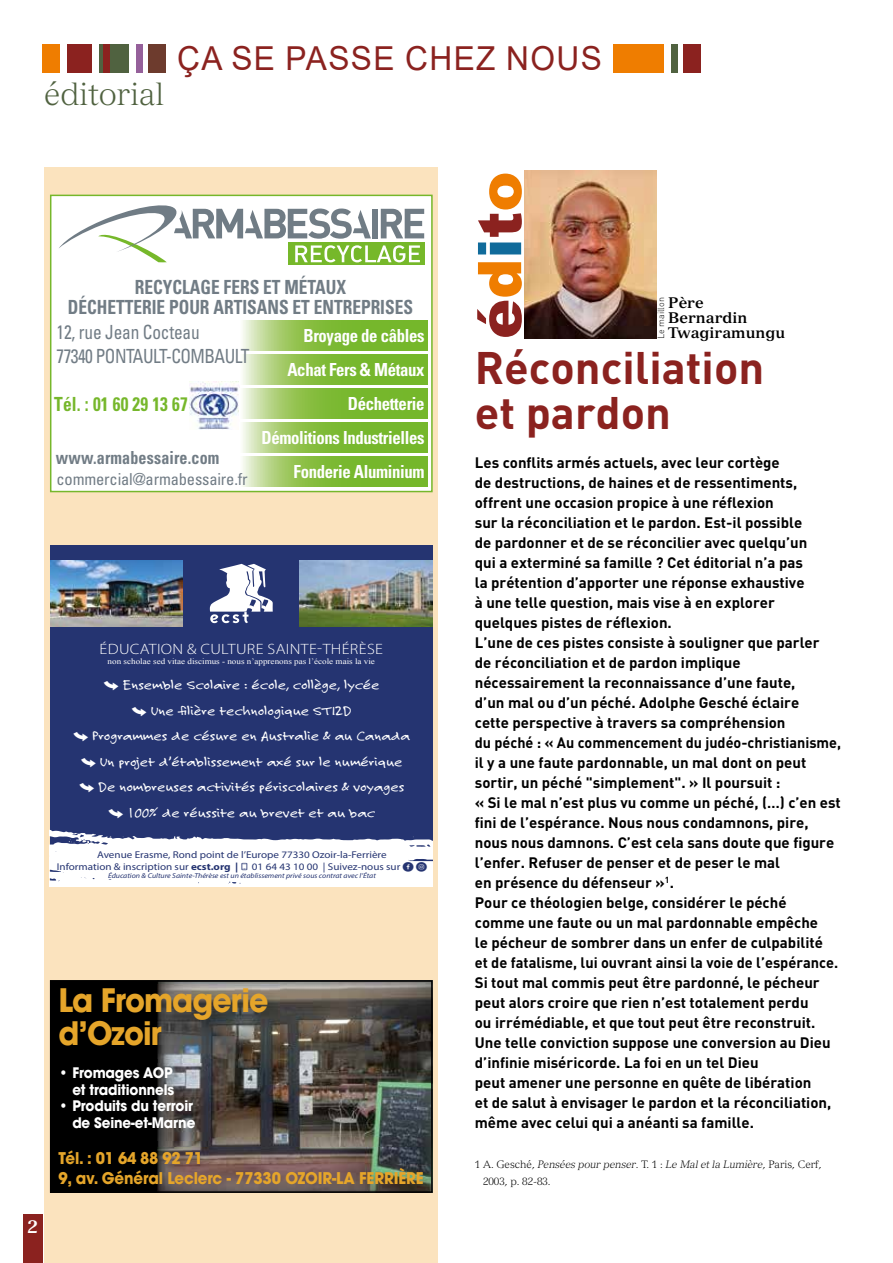
<style>
.page{position:relative;width:893px;height:1263px;background:#fff}
.page>*{position:absolute;margin:0;border:0;box-sizing:border-box;transform-origin:0 0}
.t1{font:900 60.3px "Arial";color:#8b221f}
.t2{font:700 45px/45px "DIN";color:#8b221f}
.t3{font:33px "Arial";letter-spacing:.045em;color:#8b221f;scale:.96 1}
.t4{font:700 32.1px/33px "Avant Garde";letter-spacing:-.03em;color:#e5a52a;scale:.93 1}
.t5{font:300 31.5px "Versailles";color:#506240}
.t6{font:700 condensed 19.5px/19.5px "Univers";color:#717c85;text-align:center;scale:.89 1}
.t7{font:condensed 19.5px/23.7px "Univers";letter-spacing:-.03em;color:#717c85;scale:.89 1}
.t8{font:700 condensed 19.5px "Univers";letter-spacing:.01em;color:#76b72b;scale:.89 1}
.t9{font:700 condensed 18px "Univers";letter-spacing:-.02em;color:#fff;scale:.93 1}
.t10{font:700 condensed 18px "Univers";letter-spacing:.01em;color:#717c85;scale:.89 1}
.t11{font:700 18px "Versailles";color:#fff}
.t12{font:condensed 16.5px "Univers";letter-spacing:-.01em;color:#717c85}
.t13{font:700 16.05px/19.5px "Avant Garde";letter-spacing:-.01em;color:#e5a52a;scale:.93 1}
.t14{font:700 15px/20px "DIN";color:#000}
.t15{font:300 15px "Myriad Pro";letter-spacing:.02em;color:#fff;scale:1.12 1}
.t16{font:700 15px/15px "Versailles";color:#000}
.t17{font:700 14.4px/16.5px "Avant Garde";letter-spacing:-.01em;color:#fff;text-align:right;scale:.93 1}
.t18{font:14.1px/25.5px "Felt Tip Roman";color:#fff;text-align:center;scale:1.12 1}
.t19{font:300 10.5px/17px "Versailles";color:#000}
.t20{font:9.9px/11.9px "Myriad Pro";color:#253471;text-align:center;scale:1.12 1}
.t21{font:300 9px "DIN";color:#000}
.t22{font:8.1px "Times New Roman";color:#fff;scale:1.12 1}
.t23{font:italic 7.05px "Myriad Pro";color:#253471;scale:1.12 1}
.s1{font-family:"Arrowstfb";font-size:9.9px}
.s2{font-weight:700}
.s3{font-family:"Aquawax Pro Pictograms"}
.s4{font-family:"Smartphone Color Pro"}
.s5{color:#ef7d00}
.s6{color:#106b9b}
.s7{font-style:italic}
</style>
<div class="page">
<div style="left:149px;top:45px;width:17px;height:28px;background:#6d3b2d"></div>
<div style="left:136px;top:45px;width:7px;height:28px;background:#95609a"></div>
<div style="left:99px;top:45px;width:29px;height:28px;background:#506240"></div>
<div style="left:104px;top:45px;width:6px;height:28px;background:#8b221f"></div>
<div style="left:67px;top:45px;width:25px;height:28px;background:#8b221f"></div>
<div style="left:43px;top:45px;width:17px;height:28px;background:#ef7d00"></div>
<div style="left:613px;top:45px;width:51px;height:28px;background:#ef7d00"></div>
<div style="left:671px;top:45px;width:7px;height:28px;background:#506240"></div>
<div style="left:683px;top:45px;width:18px;height:28px;background:#8b221f"></div>
<div style="left:45px;top:168px;width:393px;height:1095px;background:#fbe3be"></div>
<img style="left:524px;top:171px;width:133px;height:167px">
<div style="left:23px;top:1214px;width:19px;height:49px;background:#8b221f"></div>
<div style="left:50px;top:546px;width:383px;height:340px;background:#253471"></div>
<svg style="left:50px;top:830px;width:383px;height:56px;background:#dbdee8"></svg>
<svg style="left:210px;top:564px;width:63px;height:59px"></svg>
<img style="left:300px;top:560px;width:133px;height:67px">
<img style="left:51px;top:560px;width:132px;height:67px">
<div style="left:51px;top:195px;width:381px;height:296px;background:#fff"></div>
<div style="left:50px;top:195px;width:383px;height:297px;border:2px solid #76b72b"></div>
<img style="left:189px;top:382px;width:50px;height:48px">
<svg style="left:243px;top:456px;width:184px;height:30px;background:#8dc24d"></svg>
<svg style="left:243px;top:422px;width:184px;height:30px;background:#8dc24d"></svg>
<svg style="left:243px;top:388px;width:184px;height:30px;background:#8dc24d"></svg>
<svg style="left:243px;top:354px;width:184px;height:30px;background:#8dc24d"></svg>
<svg style="left:243px;top:320px;width:184px;height:30px;background:#8dc24d"></svg>
<svg style="left:288px;top:262px;width:136px;height:3px"></svg>
<svg style="left:59px;top:205px;width:365px;height:57px"></svg>
<div style="left:53px;top:983px;width:105px;height:207px;background:#000"></div>
<img style="left:158px;top:983px;width:272px;height:164px">
<img style="left:58px;top:1063px;width:149px;height:77px">
<img style="left:55px;top:1147px;width:375px;height:43px">
<img style="left:55px;top:984px;width:225px;height:74px">
<div style="left:50px;top:980px;width:383px;height:213px;border:2px solid #000"></div>
<h3 class="t5" style="left:44px;top:75px;width:122px">éditorial</h3>
<h3 class="t3" style="left:177px;top:36px;width:444px">ÇA SE PASSE CHEZ NOUS</h3>
<h3 class="t6" style="left:68px;top:278px;width:389px">RECYCLAGE FERS ET MÉTAUX<br>DÉCHETTERIE POUR ARTISANS ET ENTREPRISES</h3>
<h3 class="t7" style="left:57px;top:320px;width:218px">12, rue Jean Cocteau<br>77340 PONTAULT-COMBAULT</h3>
<h3 class="t8" style="left:54px;top:392px;width:152px">Tél. : 01 60 29 13 67</h3>
<p class="t10" style="left:56px;top:446px;width:185px">www.armabessaire.com</p>
<p class="t12" style="left:57px;top:469px;width:193px">commercial@armabessaire.fr</p>
<p class="t9" style="left:303px;top:324px;width:132px">Broyage de câbles</p>
<p class="t9" style="left:287px;top:358px;width:149px">Achat Fers &amp; Métaux</p>
<p class="t9" style="left:348px;top:392px;width:84px">Déchetterie</p>
<p class="t9" style="left:261px;top:426px;width:177px">Démolitions Industrielles</p>
<p class="t9" style="left:294px;top:460px;width:142px">Fonderie Aluminium</p>
<p class="t15" style="left:100px;top:639px;width:255px">ÉDUCATION &amp; CULTURE SAINTE-THÉRÈSE</p>
<p class="t22" style="left:108px;top:655px;width:240px">non scholae sed vitae discimus - nous n’apprenons pas l’école mais la vie</p>
<p class="t18" style="left:73px;top:672px;width:302px"><span class="s1">P</span> Ensemble Scolaire : école, collège, lycée<br><span class="s1">P</span> Une filière technologique STI2D<br><span class="s1">P</span> Programmes de césure en Australie &amp; au Canada <span class="s1">P</span> Un projet d’établissement axé sur le numérique <span class="s1">P</span> De nombreuses activités périscolaires &amp; voyages <span class="s1">P</span> 100% de réussite au brevet et au bac</p>
<p class="t20" style="left:57px;top:849px;width:332px">Avenue Erasme, Rond point de l’Europe 77330 Ozoir-la-Ferrière<br>Information &amp; inscription sur <span class="s2">ecst.org |</span> <span class="s3">A</span> 01 64 43 10 00 | Suivez-nous sur <span class="s4">f l</span></p>
<p class="t23" style="left:108px;top:872px;width:241px">Éducation &amp; Culture Sainte-Thérèse est un établissement privé sous contrat avec l’État</p>
<p class="t11" style="left:27px;top:1215px;width:13px">2</p>
<h3 class="t4" style="left:58px;top:984px;width:227px">La Fromagerie d’Ozoir</h3>
<p class="t17" style="left:58px;top:1064px;width:126px">• Fromages AOP et traditionnels</p>
<p class="t17" style="left:58px;top:1097px;width:149px">• Produits du terroir de Seine-et-Marne</p>
<p class="t13" style="left:58px;top:1148px;width:394px">Tél. : 01 64 88 92 71<br>9, av. Général Leclerc - 77330 OZOIR-LA FERRIÈRE</p>
<h1 class="t1" style="left:456px;top:339px;width:169px;rotate:-90deg">é<span class="s5">d</span><span class="s6">i</span>t<span class="s5">o</span></h1>
<p class="t16" style="left:668px;top:295px;width:81px">Père<br>Bernardin</p>
<p class="t21" style="left:655px;top:339px;width:43px;rotate:-90deg">Le maillon</p>
<p class="t16" style="left:668px;top:325px;width:119px">Twagiramungu</p>
<h2 class="t2" style="left:475px;top:343px;width:291px">Réconciliation et pardon</h2>
<p class="t14" style="left:475px;top:452px;width:368px">Les conflits armés actuels, avec leur cortège<br>de destructions, de haines et de ressentiments, offrent une occasion propice à une réflexion<br>sur la réconciliation et le pardon. Est-il possible<br>de pardonner et de se réconcilier avec quelqu’un<br>qui a exterminé sa famille ? Cet éditorial n’a pas<br>la prétention d’apporter une réponse exhaustive<br>à une telle question, mais vise à en explorer quelques pistes de réflexion.<br>L’une de ces pistes consiste à souligner que parler<br>de réconciliation et de pardon implique nécessairement la reconnaissance d’une faute,<br>d’un mal ou d’un péché. Adolphe Gesché éclaire<br>cette perspective à travers sa compréhension<br>du péché : « Au commencement du judéo-christianisme, il y a une faute pardonnable, un mal dont on peut sortir, un péché "simplement". » Il poursuit :<br>« Si le mal n’est plus vu comme un péché, (…) c’en est fini de l’espérance. Nous nous condamnons, pire, nous nous damnons. C’est cela sans doute que figure l’enfer. Refuser de penser et de peser le mal<br>en présence du défenseur »<sup>1</sup>.<br>Pour ce théologien belge, considérer le péché<br>comme une faute ou un mal pardonnable empêche<br>le pécheur de sombrer dans un enfer de culpabilité<br>et de fatalisme, lui ouvrant ainsi la voie de l’espérance.<br>Si tout mal commis peut être pardonné, le pécheur peut alors croire que rien n’est totalement perdu<br>ou irrémédiable, et que tout peut être reconstruit.<br>Une telle conviction suppose une conversion au Dieu d’infinie miséricorde. La foi en un tel Dieu<br>peut amener une personne en quête de libération<br>et de salut à envisager le pardon et la réconciliation, même avec celui qui a anéanti sa famille.</p>
<p class="t19" style="left:483px;top:1156px;width:340px;text-indent:-8px">1 A. Gesché, <span class="s7">Pensées pour penser</span>. T. 1 : <span class="s7">Le Mal et la Lumière</span>, Paris, Cerf,<br>2003, p. 82-83.</p>
</div>
